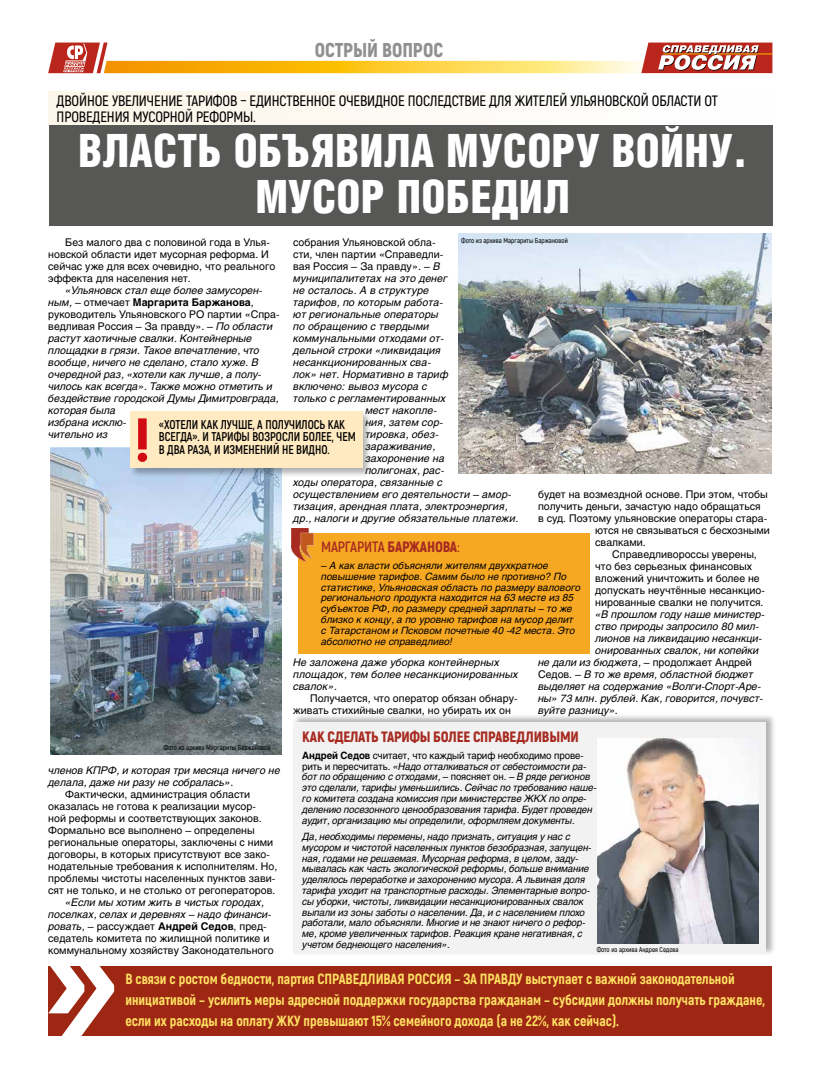
<style>
.page{position:relative;width:820px;height:1078px;background:#fff}
.page>*{position:absolute;margin:0;border:0;box-sizing:border-box;transform-origin:0 0}
.t1{font:46px/46px "Helios Cond Black C";letter-spacing:.005em;color:#fff;text-align:center;scale:.95 1}
.t2{font:900 20px "Akrobat";color:#909090;scale:.96 1}
.t3{font:600 15px/16px "Akrobat";letter-spacing:-.01em;color:#000}
.t4{font:900 15px "Akrobat";letter-spacing:-.01em;color:#a72b21}
.t5{font:700 15px "Akrobat";letter-spacing:-.02em;color:#a72b21}
.t6{font:800 14.7px/20.7px "Akrobat";color:#ffe163;scale:.96 1}
.t7{font:700 12.7px/12.7px "Akrobat";color:#000;scale:.92 1}
.t8{font:italic 10.5px/12px "Helios C";color:#000}
.t9{font:10.5px/12px "Helios C";color:#000}
.t10{font:italic 10px/10.8px "Helios C";letter-spacing:-.01em;color:#000;scale:.96 1}
.t11{font:italic 10px/10.8px "Helios C";letter-spacing:-.01em;color:#000}
.t12{font:600 7px "Akrobat";color:#000}
.s1{font-style:normal}
.s2{font-weight:700;font-style:normal}
.s3{font-style:italic}
.s4{font-weight:900}
.s5{font-weight:600}
.s6{font-weight:700}
</style>
<div class="page">
<svg style="left:48px;top:43px;width:724px;height:30px"></svg>
<div style="left:48px;top:91px;width:723px;height:34px;background:#fefaf4"></div>
<div style="left:48px;top:965px;width:723px;height:70px;background:#9e2713"></div>
<svg style="left:48px;top:965px;width:66px;height:70px"></svg>
<div style="left:49px;top:125px;width:723px;height:101px;background:#575756"></div>
<div style="left:292px;top:713px;width:484px;height:243px;background:#000;opacity:.3"></div>
<div style="left:293px;top:721px;width:472px;height:232px;background:#f2f2f2"></div>
<img style="left:597px;top:738px;width:161px;height:205px">
<img style="left:458px;top:233px;width:313px;height:240px">
<img style="left:50px;top:447px;width:231px;height:307px">
<div style="left:129px;top:410px;width:243px;height:67px;background:#000;opacity:.3"></div>
<div style="left:130px;top:411px;width:232px;height:57px;background:#ffeac1"></div>
<svg style="left:138px;top:418px;width:9px;height:44px"></svg>
<div style="left:298px;top:533px;width:291px;height:120px;background:#f7a823"></div>
<img style="left:291px;top:528px;width:22px;height:33px">
<h2 class="t2" style="left:314px;top:37px;width:135px">ОСТРЫЙ ВОПРОС</h2>
<h3 class="t3" style="left:57px;top:93px;width:662px">ДВОЙНОЕ УВЕЛИЧЕНИЕ ТАРИФОВ – ЕДИНСТВЕННОЕ ОЧЕВИДНОЕ ПОСЛЕДСТВИЕ ДЛЯ ЖИТЕЛЕЙ УЛЬЯНОВСКОЙ ОБЛАСТИ ОТ<br>ПРОВЕДЕНИЯ МУСОРНОЙ РЕФОРМЫ.</h3>
<h1 class="t1" style="left:78px;top:127px;width:705px">ВЛАСТЬ ОБЪЯВИЛА МУСОРУ ВОЙНУ.<br>МУСОР ПОБЕДИЛ</h1>
<p class="t12" style="left:461px;top:236px;width:108px">Фото из архива Маргариты Баржановой</p>
<p class="t9" style="left:48px;top:236px;width:228px;text-indent:17px">Без малого два с половиной года в Улья&shy;новской области идет мусорная реформа. И сейчас уже для всех очевидно, что реального эффекта для населения нет.</p>
<p class="t8" style="left:48px;top:284px;width:233px;text-indent:17px">«Ульяновск стал еще более замусорен&shy;ным, <span class="s1">– отмечает</span> <span class="s2">Маргарита Баржанова</span><span class="s1">, руководитель Ульяновского РО партии «Спра&shy;ведливая Россия – За правду».</span> – По области растут хаотичные свалки. Контейнерные площадки в грязи. Такое впечатление, что вообще, ничего не сделано, стало хуже. В очередной раз, «хотели как лучше, а полу&shy;чилось как всегда». Также можно отметить и бездействие городской Думы Димитровграда, которая была<br>избрана исклю-<br>чительно из</p>
<p class="t9" style="left:293px;top:236px;width:144px">собрания Ульяновской обла-</p>
<p class="t9" style="left:293px;top:248px;width:152px">сти, член партии «Справедли-</p>
<p class="t9" style="left:293px;top:260px;width:148px">вая Россия – За правду». <span class="s3">– В</span></p>
<p class="t8" style="left:293px;top:272px;width:156px">муниципалитетах на это денег</p>
<p class="t8" style="left:293px;top:284px;width:137px">не осталось. А в структуре</p>
<p class="t8" style="left:293px;top:296px;width:151px">тарифов, по которым работа-</p>
<p class="t8" style="left:293px;top:308px;width:147px">ют региональные операторы</p>
<p class="t8" style="left:293px;top:320px;width:137px">по обращению с твердыми</p>
<p class="t8" style="left:293px;top:332px;width:152px">коммунальными отходами от-</p>
<p class="t8" style="left:293px;top:344px;width:149px">дельной строки «ликвидация</p>
<p class="t8" style="left:293px;top:356px;width:139px">несанкционированных сва-</p>
<p class="t8" style="left:293px;top:368px;width:157px">лок» нет. Нормативно в тариф</p>
<p class="t8" style="left:293px;top:380px;width:135px">включено: вывоз мусора с</p>
<p class="t8" style="left:293px;top:392px;width:154px">только с регламентированных</p>
<p class="t8" style="left:365px;top:404px;width:73px">мест накопле-</p>
<p class="t8" style="left:365px;top:416px;width:79px">ния, затем сор-</p>
<p class="t8" style="left:365px;top:428px;width:75px">тировка, обез-</p>
<p class="t8" style="left:365px;top:440px;width:72px">зараживание,</p>
<p class="t8" style="left:365px;top:452px;width:81px">захоронение на</p>
<p class="t8" style="left:365px;top:464px;width:80px">полигонах, рас-</p>
<p class="t8" style="left:293px;top:476px;width:151px">ходы оператора, связанные с</p>
<p class="t8" style="left:293px;top:488px;width:219px">осуществлением его деятельности – амор-</p>
<p class="t8" style="left:293px;top:500px;width:216px">тизация, арендная плата, электроэнергия,</p>
<p class="t8" style="left:293px;top:512px;width:227px">др., налоги и другие обязательные платежи.</p>
<p class="t7" style="left:159px;top:418px;width:215px">«ХОТЕЛИ КАК ЛУЧШЕ, А ПОЛУЧИЛОСЬ КАК<br>ВСЕГДА». И ТАРИФЫ ВОЗРОСЛИ БОЛЕЕ, ЧЕМ<br>В ДВА РАЗА, И ИЗМЕНЕНИЙ НЕ ВИДНО.</p>
<p class="t9" style="left:538px;top:488px;width:231px">будет на возмездной основе. При этом, чтобы</p>
<p class="t9" style="left:538px;top:500px;width:224px">получить деньги, зачастую надо обращаться</p>
<p class="t9" style="left:538px;top:512px;width:230px">в суд. Поэтому ульяновские операторы стара-</p>
<p class="t9" style="left:595px;top:524px;width:176px">ются не связываться с бесхозными</p>
<p class="t9" style="left:595px;top:536px;width:52px">свалками.</p>
<p class="t9" style="left:612px;top:548px;width:146px">Справедливороссы уверены,</p>
<p class="t9" style="left:595px;top:560px;width:158px">что без серьезных финансовых</p>
<p class="t9" style="left:595px;top:572px;width:166px">вложений уничтожить и более не</p>
<p class="t9" style="left:595px;top:584px;width:171px">допускать неучтённые несанкцио-</p>
<p class="t9" style="left:595px;top:596px;width:170px">нированные свалки не получится.</p>
<p class="t8" style="left:595px;top:608px;width:171px">«В прошлом году наше министер-</p>
<p class="t8" style="left:595px;top:620px;width:165px">ство природы запросило 80 мил-</p>
<p class="t8" style="left:595px;top:632px;width:168px">лионов на ликвидацию несанкци-</p>
<p class="t8" style="left:595px;top:644px;width:165px">онированных свалок, ни копейки</p>
<p class="t8" style="left:538px;top:656px;width:215px">не дали из бюджета, – <span class="s1">продолжает Андрей</span></p>
<p class="t8" style="left:538px;top:668px;width:216px"><span class="s1">Седов.</span> – В то же время, областной бюджет</p>
<p class="t8" style="left:538px;top:680px;width:224px">выделяет на содержание «Волги-Спорт-Аре-</p>
<p class="t8" style="left:538px;top:692px;width:226px">ны» 73 млн. рублей. Как, говорится, почувст-</p>
<p class="t8" style="left:538px;top:704px;width:81px">вуйте разницу».</p>
<h3 class="t5" style="left:321px;top:537px;width:140px">МАРГАРИТА <span class="s4">БАРЖАНОВА</span><span class="s5">:</span></h3>
<p class="t11" style="left:321px;top:559px;width:261px">– А как власти объясняли жителям двухкратное повышение тарифов. Самим было не противно? По статистике, Ульяновская область по размеру валового регионального продукта находится на 63 месте из 85 субъектов РФ, по размеру средней зарплаты – то же близко к концу, а по уровню тарифов на мусор делит с Татарстаном и Псковом почетные 40 -42 места. Это абсолютно не справедливо!</p>
<p class="t8" style="left:293px;top:656px;width:226px">Не заложена даже уборка контейнерных площадок, тем более несанкционированных свалок».</p>
<p class="t9" style="left:293px;top:692px;width:226px;text-indent:17px">Получается, что оператор обязан обнару&shy;живать стихийные свалки, но убирать их он</p>
<p class="t12" style="left:164px;top:743px;width:108px">Фото из архива Маргариты Баржановой</p>
<p class="t8" style="left:48px;top:764px;width:233px">членов КПРФ, и которая три месяца ничего не делала, даже ни разу не собралась».</p>
<p class="t9" style="left:48px;top:788px;width:230px;text-indent:17px">Фактически, администрация области оказалась не готова к реализации мусор-<br>ной реформы и соответствующих законов.<br>Формально все выполнено – определены региональные операторы, заключены с ними договоры, в которых присутствуют все зако&shy;нодательные требования к исполнителям. Но, проблемы чистоты населенных пунктов зави&shy;сят не только, и не столько от регоператоров.</p>
<p class="t9" style="left:48px;top:896px;width:227px;text-indent:17px"><span class="s3">«Если мы хотим жить в чистых городах, поселках, селах и деревнях – надо финанси&shy;ровать,</span> – рассуждает <span class="s6">Андрей Седов</span>, пред&shy;седатель комитета по жилищной политике и коммунальному хозяйству Законодательного</p>
<h3 class="t4" style="left:302px;top:727px;width:278px">КАК СДЕЛАТЬ ТАРИФЫ БОЛЕЕ СПРАВЕДЛИВЫМИ</h3>
<p class="t10" style="left:302px;top:749px;width:308px"><span class="s2">Андрей Седов</span> <span class="s1">считает, что каждый тариф необходимо прове&shy;рить и пересчитать.</span> «Надо отталкиваться от себестоимости ра&shy;бот по обращению с отходами, <span class="s1">– поясняет он. –</span> В ряде регионов это сделали, тарифы уменьшились. Сейчас по требованию наше&shy;го комитета создана комиссия при министерстве ЖКХ по опре&shy;делению посезонного ценообразования тарифа. Будет проведен аудит, организацию мы определили, оформляем документы.</p>
<p class="t10" style="left:302px;top:830px;width:303px">Да, необходимы перемены, надо признать, ситуация у нас с мусором и чистотой населенных пунктов безобразная, запущен&shy;ная, годами не решаемая. Мусорная реформа, в целом, заду&shy;мывалась как часть экологической реформы, больше внимание уделялось переработке и захоронению мусора. А львиная доля тарифа уходит на транспортные расходы. Элементарные вопро&shy;сы уборки, чистоты, ликвидации несанкционированных свалок выпали из зоны заботы о населении. Да, и с населением плохо работали, мало объясняли. Многие и не знают ничего о рефор&shy;ме, кроме увеличенных тарифов. Реакция кране негативная, с учетом беднеющего населения».</p>
<p class="t12" style="left:596px;top:945px;width:84px">Фото из архива Андрея Седова</p>
<p class="t6" style="left:125px;top:968px;width:667px">В связи с ростом бедности, партия СПРАВЕДЛИВАЯ РОССИЯ – ЗА ПРАВДУ выступает с важной законодательной инициативой – усилить меры адресной поддержки государства гражданам – субсидии должны получать граждане, если их расходы на оплату ЖКУ превышают 15% семейного дохода (а не 22%, как сейчас).</p>
</div>
